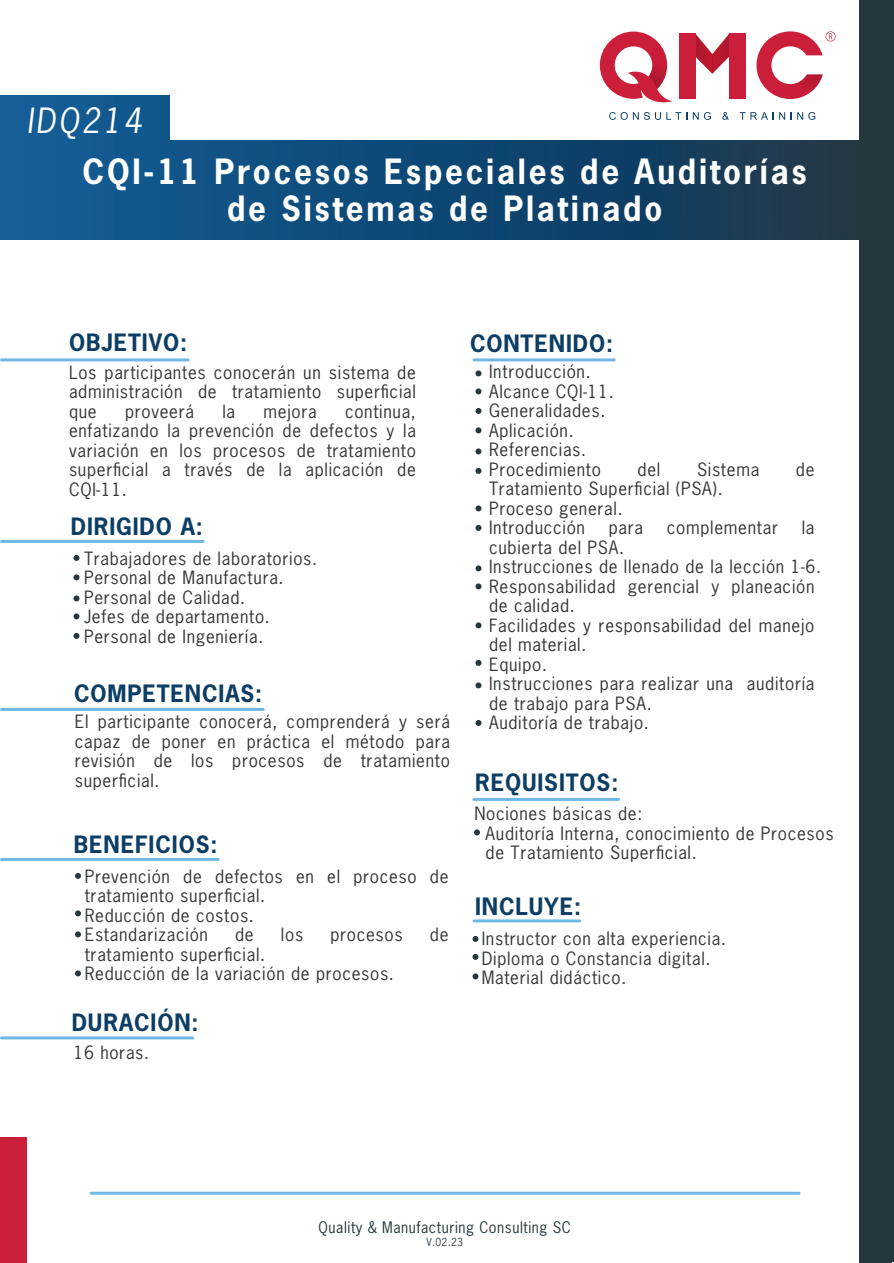
<style>
.page{position:relative;width:894px;height:1263px;background:#fff}
.page>*{position:absolute;margin:0;border:0;box-sizing:border-box;transform-origin:0 0}
.t1{font:700 32.7px/37.5px "News Gothic Std";letter-spacing:.09em;color:#fff;text-align:center;scale:.96 1}
.t2{font:italic 32.7px "News Gothic Std";letter-spacing:.09em;color:#fff;scale:.96 1}
.t3{font:700 22.5px "News Gothic Std";letter-spacing:.04em;color:#0c3d65}
.t4{font:17.25px/19.5px "News Gothic Std";letter-spacing:.04em;color:#333739}
.t5{font:15px "News Gothic Std";letter-spacing:.04em;color:#24383e;scale:.96 1}
.t6{font:10.5px "News Gothic Std";color:#24383e;scale:.96 1}
</style>
<div class="page">
<div style="left:862px;top:0;width:32px;height:1261px;background:#24383e"></div>
<svg style="left:476px;top:370px;width:6px;height:6px"></svg>
<svg style="left:476px;top:408px;width:6px;height:6px"></svg>
<svg style="left:476px;top:388px;width:6px;height:6px"></svg>
<svg style="left:476px;top:427px;width:6px;height:6px"></svg>
<svg style="left:476px;top:448px;width:6px;height:6px"></svg>
<svg style="left:476px;top:525px;width:6px;height:6px"></svg>
<svg style="left:476px;top:468px;width:6px;height:6px"></svg>
<svg style="left:476px;top:505px;width:6px;height:6px"></svg>
<svg style="left:476px;top:565px;width:6px;height:6px"></svg>
<svg style="left:476px;top:583px;width:6px;height:6px"></svg>
<svg style="left:476px;top:622px;width:6px;height:6px"></svg>
<svg style="left:476px;top:682px;width:6px;height:6px"></svg>
<svg style="left:476px;top:660px;width:6px;height:6px"></svg>
<svg style="left:476px;top:720px;width:6px;height:6px"></svg>
<svg style="left:74px;top:555px;width:6px;height:6px"></svg>
<svg style="left:74px;top:595px;width:6px;height:6px"></svg>
<svg style="left:74px;top:574px;width:6px;height:6px"></svg>
<svg style="left:74px;top:613px;width:6px;height:6px"></svg>
<svg style="left:74px;top:633px;width:6px;height:6px"></svg>
<svg style="left:75px;top:873px;width:6px;height:6px"></svg>
<svg style="left:75px;top:910px;width:6px;height:6px"></svg>
<svg style="left:75px;top:970px;width:6px;height:6px"></svg>
<svg style="left:75px;top:931px;width:6px;height:6px"></svg>
<svg style="left:474px;top:829px;width:6px;height:6px"></svg>
<div style="left:0;top:141px;width:891px;height:99px;background:linear-gradient(to right,#0d5d9b,#183347)"></div>
<div style="left:0;top:96px;width:170px;height:45px;background:#135b92"></div>
<div style="left:860px;top:0;width:32px;height:1263px;background:#24383e"></div>
<svg style="left:600px;top:32px;width:72px;height:71px"></svg>
<svg style="left:756px;top:31px;width:80px;height:68px"></svg>
<svg style="left:695px;top:34px;width:17px;height:40px"></svg>
<svg style="left:712px;top:33px;width:18px;height:41px"></svg>
<div style="left:679px;top:34px;width:16px;height:65px;background:#cb1e3b"></div>
<div style="left:729px;top:34px;width:16px;height:65px;background:#cb1e3b"></div>
<svg style="left:609px;top:112px;width:78px;height:8px"></svg>
<svg style="left:693px;top:112px;width:18px;height:8px"></svg>
<svg style="left:722px;top:112px;width:7px;height:8px"></svg>
<svg style="left:740px;top:112px;width:45px;height:8px"></svg>
<svg style="left:791px;top:112px;width:24px;height:8px"></svg>
<hr style="left:91px;top:1192px;width:708px;height:3px;background:#6fb8e5">
<div style="left:0;top:1137px;width:27px;height:126px;background:#cb1e3b"></div>
<hr style="left:2px;top:358px;width:186px;height:3px;background:#6fb8e5">
<hr style="left:474px;top:358px;width:140px;height:3px;background:#6fb8e5">
<hr style="left:474px;top:798px;width:145px;height:3px;background:#6fb8e5">
<hr style="left:474px;top:919px;width:106px;height:3px;background:#6fb8e5">
<hr style="left:2px;top:540px;width:201px;height:3px;background:#6fb8e5">
<hr style="left:2px;top:708px;width:261px;height:3px;background:#6fb8e5">
<hr style="left:2px;top:858px;width:216px;height:3px;background:#6fb8e5">
<hr style="left:2px;top:1036px;width:191px;height:3px;background:#6fb8e5">
<svg style="left:473px;top:936px;width:6px;height:6px"></svg>
<svg style="left:473px;top:954px;width:6px;height:6px"></svg>
<svg style="left:473px;top:973px;width:6px;height:6px"></svg>
<h1 class="t2" style="left:27px;top:99px;width:121px">IDQ214</h1>
<h1 class="t1" style="left:83px;top:152px;width:756px">CQI-11 Procesos Especiales de Auditorías de Sistemas de Platinado</h1>
<h2 class="t3" style="left:69px;top:328px;width:120px">OBJETIVO:</h2>
<p class="t4" style="left:69px;top:363px;width:348px;text-align:justify">Los participantes conocerán un sistema de administración de tratamiento superficial que</p>
<p class="t4" style="left:69px;top:402px;width:348px;text-align:justify;text-indent:276px">continua, enfatizando la prevención de defectos y la variación en los procesos de tratamiento superficial a través de la aplicación de CQI-11.</p>
<h2 class="t3" style="left:71px;top:511px;width:134px">DIRIGIDO A:</h2>
<p class="t4" style="left:84px;top:549px;width:235px">Trabajadores de laboratorios.<br>Personal de Manufactura.<br>Personal de Calidad.<br>Jefes de departamento.<br>Personal de Ingeniería.</p>
<h2 class="t3" style="left:74px;top:679px;width:190px">COMPETENCIAS:</h2>
<p class="t4" style="left:75px;top:712px;width:377px;text-align:justify">El participante conocerá, comprenderá y será capaz de poner en práctica el método para revisión de los procesos de tratamiento superficial.</p>
<p class="t4" style="left:125px;top:402px;width:70px">proveerá</p>
<p class="t4" style="left:222px;top:402px;width:14px">la</p>
<p class="t4" style="left:264px;top:402px;width:55px">mejora</p>
<h2 class="t3" style="left:74px;top:830px;width:145px">BENEFICIOS:</h2>
<p class="t4" style="left:85px;top:866px;width:365px">Prevención de defectos en el proceso de tratamiento superficial.<br>Reducción de costos.<br>Estandarización</p>
<p class="t4" style="left:235px;top:925px;width:20px">de</p>
<p class="t4" style="left:281px;top:925px;width:24px">los</p>
<p class="t4" style="left:330px;top:925px;width:74px">procesos</p>
<p class="t4" style="left:430px;top:925px;width:20px">de</p>
<p class="t4" style="left:85px;top:944px;width:311px">tratamiento superficial.<br>Reducción de la variación de procesos.</p>
<h2 class="t3" style="left:72px;top:1008px;width:128px">DURACIÓN:</h2>
<p class="t4" style="left:74px;top:1042px;width:77px">16 horas.</p>
<h2 class="t3" style="left:470px;top:329px;width:145px">CONTENIDO:</h2>
<p class="t4" style="left:489px;top:362px;width:126px">Introducción.<br>Alcance CQI-11.<br>Generalidades.<br>Aplicación.<br>Referencias.<br>Procedimiento</p>
<p class="t4" style="left:638px;top:459px;width:24px">del</p>
<p class="t4" style="left:697px;top:459px;width:64px">Sistema</p>
<p class="t4" style="left:796px;top:459px;width:20px">de</p>
<p class="t4" style="left:489px;top:479px;width:235px">Tratamiento Superficial (PSA).<br>Proceso general.<br>Introducción</p>
<p class="t4" style="left:609px;top:518px;width:36px">para</p>
<p class="t4" style="left:667px;top:518px;width:113px">complementar</p>
<p class="t4" style="left:802px;top:518px;width:14px">la</p>
<p class="t4" style="left:489px;top:537px;width:333px">cubierta del PSA.<br>Instrucciones de llenado de la lección 1-6.<br>Responsabilidad gerencial y planeación de calidad.<br>Facilidades y responsabilidad del manejo del material.<br>Equipo.<br>Instrucciones para realizar una auditoría de trabajo para PSA.<br>Auditoría de trabajo.</p>
<h2 class="t3" style="left:475px;top:768px;width:145px">REQUISITOS:</h2>
<p class="t4" style="left:486px;top:804px;width:350px;text-indent:-11px">Nociones básicas de:<br>Auditoría Interna, conocimiento de Procesos</p>
<p class="t4" style="left:486px;top:843px;width:213px">de Tratamiento Superficial.</p>
<h2 class="t3" style="left:475px;top:891px;width:108px">INCLUYE:</h2>
<p class="t4" style="left:482px;top:929px;width:246px">Instructor con alta experiencia.<br>Diploma o Constancia digital.<br>Material didáctico.</p>
<p class="t5" style="left:319px;top:1218px;width:264px">Quality &amp; Manufacturing Consulting SC</p>
<p class="t6" style="left:426px;top:1235px;width:40px">V.02.23</p>
</div>
